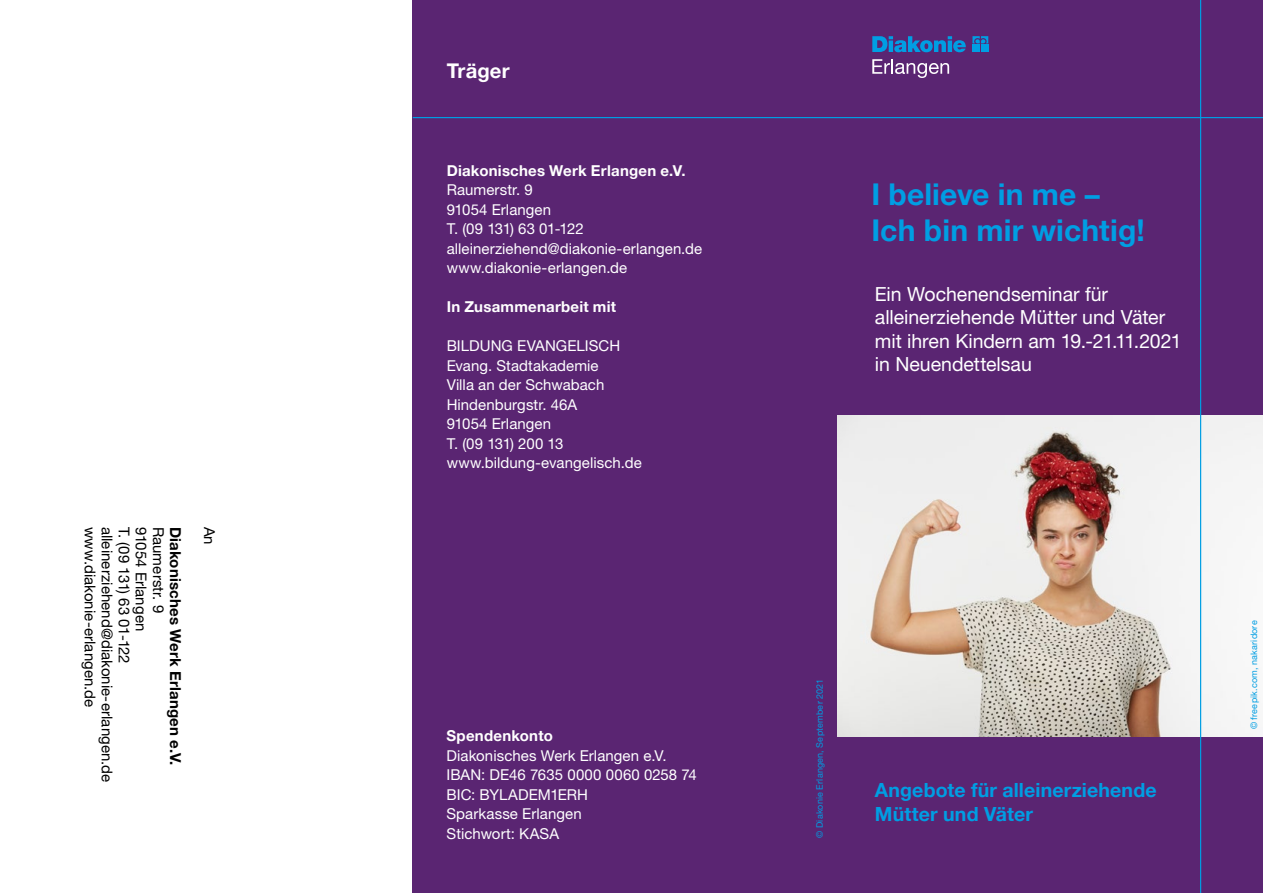
<style>
.page{position:relative;width:1263px;height:893px;background:#fff}
.page>*{position:absolute;margin:0;border:0;box-sizing:border-box;transform-origin:0 0}
.t1{font:700 30px/36px "Helvetica Neue LT Pro";letter-spacing:.005em;color:#009ee3}
.t2{font:700 20.25px "Helvetica Neue LT Pro";letter-spacing:.005em;color:#fff}
.t3{font:19.5px/23.4px "Helvetica Neue LT Pro";letter-spacing:-.005em;color:#fff}
.t4{font:700 19.5px/23.4px "Helvetica Neue LT Pro";letter-spacing:.01em;color:#009ee3}
.t5{font:15px/19.5px "Helvetica Neue LT Pro";letter-spacing:.005em;color:#fff}
.t6{font:15px "Helvetica Neue LT Pro";letter-spacing:.005em;color:#000}
.t7{font:700 15px "Helvetica Neue LT Pro";letter-spacing:.015em;color:#fff}
.t8{font:700 15px "Helvetica Neue LT Pro";letter-spacing:.015em;color:#000}
.t9{font:15px "Helvetica Neue LT Pro";letter-spacing:-.025em;color:#000}
.t10{font:9px "Helvetica Neue LT Pro";letter-spacing:.025em;color:#009ee3}
</style>
<div class="page">
<div style="left:838px;top:0;width:425px;height:893px;background:#5a2572"></div>
<div style="left:413px;top:0;width:425px;height:893px;background:#5a2572"></div>
<img style="left:838px;top:416px;width:425px;height:320px">
<hr style="left:413px;top:117px;width:850px;height:1px;background:#009ee3">
<hr style="left:1200px;top:0;width:1px;height:893px;background:#009ee3">
<svg style="left:872px;top:36px;width:94px;height:16px"></svg>
<svg style="left:972px;top:36px;width:16px;height:7px"></svg>
<div style="left:972px;top:45px;width:8px;height:7px;background:#009ee3"></div>
<div style="left:981px;top:45px;width:7px;height:7px;background:#009ee3"></div>
<svg style="left:872px;top:59px;width:77px;height:19px"></svg>
<p class="t6" style="left:100px;top:527px;width:182px;rotate:90deg">www.diakonie-erlangen.de</p>
<p class="t6" style="left:117px;top:527px;width:257px;rotate:90deg">alleinerziehend@diakonie-erlangen.de</p>
<p class="t9" style="left:134px;top:527px;width:139px;rotate:90deg">T. (09 131) 63 01-122</p>
<p class="t6" style="left:151px;top:527px;width:106px;rotate:90deg">91054 Erlangen</p>
<p class="t6" style="left:168px;top:527px;width:88px;rotate:90deg">Raumerstr. 9</p>
<p class="t8" style="left:185px;top:527px;width:240px;rotate:90deg">Diakonisches Werk Erlangen e.V.</p>
<p class="t6" style="left:219px;top:527px;width:20px;rotate:90deg">An</p>
<h2 class="t2" style="left:447px;top:58px;width:64px">Träger</h2>
<p class="t7" style="left:447px;top:161px;width:240px">Diakonisches Werk Erlangen e.V.</p>
<p class="t5" style="left:447px;top:180px;width:257px">Raumerstr. 9<br>91054 Erlangen<br>T. (09 131) 63 01-122 alleinerziehend@diakonie-erlangen.de www.diakonie-erlangen.de</p>
<p class="t7" style="left:447px;top:297px;width:171px">In Zusammenarbeit mit</p>
<p class="t5" style="left:447px;top:336px;width:197px">BILDUNG EVANGELISCH<br>Evang. Stadtakademie<br>Villa an der Schwabach<br>Hindenburgstr. 46A<br>91054 Erlangen<br>T. (09 131) 200 13 www.bildung-evangelisch.de</p>
<p class="t7" style="left:446px;top:726px;width:108px">Spendenkonto</p>
<p class="t5" style="left:446px;top:745px;width:252px">Diakonisches Werk Erlangen e.V.<br>IBAN: DE46 7635 0000 0060 0258 74<br>BIC: BYLADEM1ERH<br>Sparkasse Erlangen<br>Stichwort: KASA</p>
<h1 class="t1" style="left:871px;top:176px;width:275px">I believe in me –<br>Ich bin mir wichtig!</h1>
<h3 class="t3" style="left:875px;top:282px;width:308px">Ein Wochenendseminar für alleinerziehende Mütter und Väter mit ihren Kindern am 19.-21.11.2021 in Neuendettelsau</h3>
<p class="t10" style="left:814px;top:838px;width:161px;rotate:-90deg">© Diakonie Erlangen, September 2021</p>
<h3 class="t4" style="left:875px;top:778px;width:283px">Angebote für alleinerziehende<br>Mütter und Väter</h3>
<p class="t10" style="left:1248px;top:729px;width:110px;rotate:-90deg">© freepik.com, nakaridore</p>
</div>
